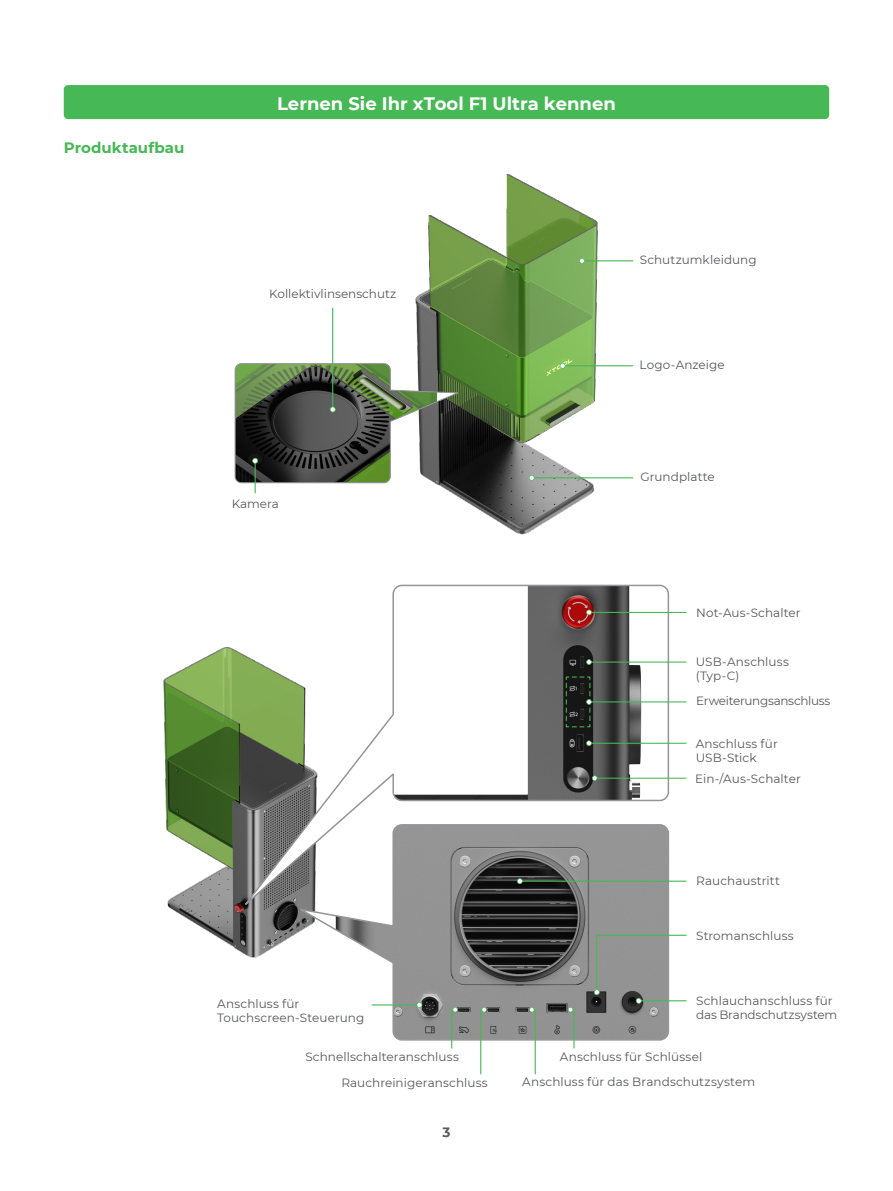
<style>
.page{position:relative;width:893px;height:1191px;background:#fff}
.page>*{position:absolute;margin:0;border:0;box-sizing:border-box;transform-origin:0 0}
.t1{font:700 18px "Montserrat";color:#fff}
.t2{font:700 15px "Montserrat";color:#46b856}
.t3{font:700 13.5px "Montserrat";color:#595a5c}
.t4{font:12px/13.5px "Montserrat";letter-spacing:.005em;color:#57585a}
.t5{font:12px "Montserrat";letter-spacing:-.025em;color:#57585a}
</style>
<div class="page">
<img style="left:178px;top:913px;width:114px;height:45px">
<img style="left:332px;top:260px;width:302px;height:275px">
<img style="left:426px;top:174px;width:179px;height:270px">
<div style="left:64px;top:85px;width:765px;height:34px;background:#46b856;border-radius:4px"></div>
<svg style="left:235px;top:584px;width:435px;height:332px"></svg>
<svg style="left:292px;top:823px;width:378px;height:218px"></svg>
<hr style="left:520px;top:880px;width:166px;height:1px;background:#46b856">
<svg style="left:517px;top:878px;width:6px;height:6px"></svg>
<svg style="left:594px;top:934px;width:93px;height:69px"></svg>
<hr style="left:372px;top:1004px;width:48px;height:1px;background:#46b856">
<svg style="left:417px;top:1002px;width:5px;height:5px"></svg>
<hr style="left:594px;top:777px;width:92px;height:1px;background:#46b856">
<svg style="left:592px;top:775px;width:5px;height:6px"></svg>
<hr style="left:589px;top:742px;width:97px;height:2px;background:#46b856">
<svg style="left:586px;top:740px;width:6px;height:6px"></svg>
<img style="left:561px;top:595px;width:34px;height:34px;border-radius:17px">
<hr style="left:589px;top:701px;width:97px;height:1px;background:#46b856">
<svg style="left:565px;top:676px;width:27px;height:52px"></svg>
<hr style="left:589px;top:661px;width:97px;height:1px;background:#46b856">
<svg style="left:586px;top:659px;width:6px;height:6px"></svg>
<hr style="left:589px;top:612px;width:97px;height:1px;background:#46b856">
<svg style="left:586px;top:609px;width:6px;height:6px"></svg>
<hr style="left:582px;top:260px;width:51px;height:1px;background:#46b856">
<svg style="left:579px;top:258px;width:6px;height:6px"></svg>
<hr style="left:562px;top:365px;width:71px;height:1px;background:#46b856">
<svg style="left:560px;top:363px;width:5px;height:6px"></svg>
<hr style="left:531px;top:477px;width:102px;height:1px;background:#46b856">
<svg style="left:529px;top:475px;width:5px;height:6px"></svg>
<svg style="left:451px;top:1007px;width:7px;height:42px"></svg>
<svg style="left:480px;top:1007px;width:7px;height:68px"></svg>
<svg style="left:529px;top:1007px;width:7px;height:68px"></svg>
<svg style="left:568px;top:1007px;width:7px;height:42px"></svg>
<hr style="left:332px;top:308px;width:1px;height:101px;background:#46b856">
<hr style="left:255px;top:460px;width:1px;height:33px;background:#46b856">
<svg style="left:234px;top:363px;width:228px;height:121px;background:#5d6557"></svg>
<img style="left:163px;top:644px;width:145px;height:269px">
<p class="t2" style="left:64px;top:137px;width:122px">Produktaufbau</p>
<h1 class="t1" style="left:277px;top:90px;width:340px">Lernen Sie Ihr xTool F1 Ultra kennen</h1>
<p class="t4" style="left:269px;top:286px;width:128px">Kollektivlinsenschutz</p>
<p class="t4" style="left:232px;top:497px;width:49px">Kamera</p>
<p class="t4" style="left:217px;top:997px;width:149px">Anschluss für<br>Touchscreen-Steuerung</p>
<p class="t4" style="left:305px;top:1049px;width:155px">Schnellschalteranschluss</p>
<p class="t4" style="left:640px;top:253px;width:118px">Schutzumkleidung</p>
<p class="t4" style="left:640px;top:357px;width:87px">Logo-Anzeige</p>
<p class="t4" style="left:640px;top:470px;width:76px">Grundplatte</p>
<p class="t4" style="left:696px;top:605px;width:106px">Not-Aus-Schalter</p>
<p class="t4" style="left:696px;top:653px;width:95px;line-height:14.9px">USB-Anschluss (Typ-C)</p>
<p class="t5" style="left:696px;top:692px;width:136px">Erweiterungsanschluss</p>
<p class="t4" style="left:696px;top:736px;width:84px">Anschluss für<br>USB-Stick</p>
<p class="t4" style="left:695px;top:771px;width:107px">Ein-/Aus-Schalter</p>
<p class="t4" style="left:696px;top:873px;width:85px">Rauchaustritt</p>
<p class="t4" style="left:696px;top:929px;width:99px">Stromanschluss</p>
<p class="t4" style="left:696px;top:993px;width:143px">Schlauchanschluss für das Brandschutzsystem</p>
<p class="t4" style="left:560px;top:1049px;width:144px">Anschluss für Schlüssel</p>
<p class="t4" style="left:341px;top:1075px;width:148px">Rauchreinigeranschluss</p>
<p class="t4" style="left:522px;top:1075px;width:234px">Anschluss für das Brandschutzsystem</p>
<p class="t3" style="left:442px;top:1122px;width:9px">3</p>
</div>
